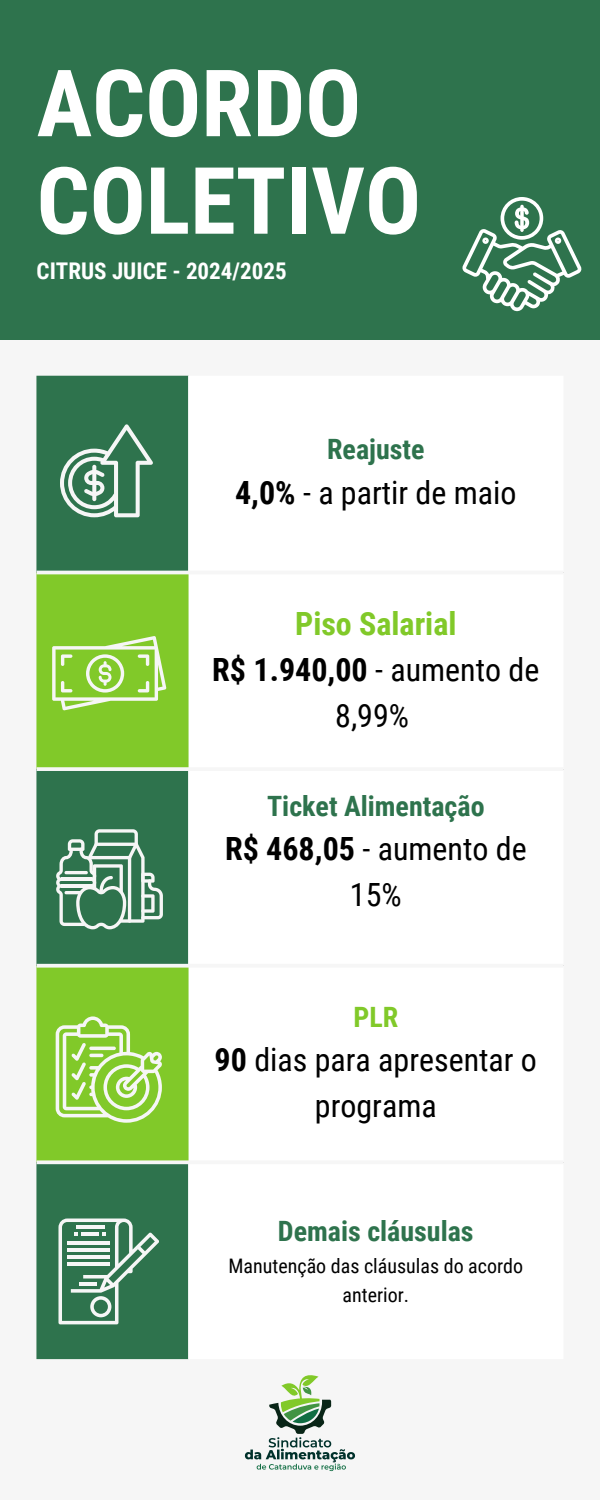
<style>
.page{position:relative;width:600px;height:1500px;background:#fff}
.page>*{position:absolute;margin:0;border:0;box-sizing:border-box;transform-origin:0 0}
.t1{font:700 93px/97.5px "Roboto Condensed";color:#fff}
.t2{font:32px/45.8px "Roboto Condensed";color:#000;text-align:center}
.t3{font:700 32px "Roboto Condensed";color:#81c929}
.t4{font:700 28px "Roboto Condensed";color:#2e734d}
.t5{font:700 28px "Roboto Condensed";color:#81c929}
.t6{font:700 23px "Roboto Condensed";color:#fff}
.t7{font:20px/28.5px "Roboto Condensed";color:#000;text-align:center}
.s1{font-weight:700}
</style>
<div class="page">
<div style="left:0;top:0;width:600px;height:339px;background:#2e734d"></div>
<div style="left:37px;top:376px;width:151px;height:983px;background:#2e734d"></div>
<svg style="left:37px;top:574px;width:152px;height:586px;background:#66ad35"></svg>
<hr style="left:37px;top:571px;width:526px;height:3px;background:#f6f6f6">
<hr style="left:37px;top:767px;width:526px;height:4px;background:#f6f6f6">
<hr style="left:37px;top:964px;width:526px;height:4px;background:#f6f6f6">
<hr style="left:37px;top:1160px;width:526px;height:4px;background:#f6f6f6">
<svg style="left:462px;top:197px;width:120px;height:114px"></svg>
<svg style="left:60px;top:424px;width:93px;height:93px"></svg>
<svg style="left:52px;top:636px;width:114px;height:74px"></svg>
<svg style="left:56px;top:829px;width:107px;height:100px"></svg>
<svg style="left:56px;top:1016px;width:106px;height:107px"></svg>
<svg style="left:58px;top:1219px;width:101px;height:105px"></svg>
<hr style="left:80px;top:1282px;width:17px;height:4px;background:#f6f6f6">
<svg style="left:245px;top:1375px;width:110px;height:96px"></svg>
<p class="t1" style="left:37px;top:56px;width:386px">ACORDO<br>COLETIVO</p>
<p class="t6" style="left:37px;top:258px;width:252px">CITRUS JUICE - 2024/2025</p>
<h1 class="t4" style="left:327px;top:433px;width:99px">Reajuste</h1>
<p class="t2" style="left:235px;top:470px;width:283px"><span class="s1">4,0%</span> - a partir de maio</p>
<p class="t3" style="left:295px;top:605px;width:163px">Piso Salarial</p>
<p class="t2" style="left:212px;top:647px;width:329px"><span class="s1">R$ 1.940,00</span> - aumento de<br>8,99%</p>
<p class="t4" style="left:267px;top:790px;width:219px">Ticket Alimentação</p>
<p class="t2" style="left:225px;top:826px;width:303px"><span class="s1">R$ 468,05</span> - aumento de<br>15%</p>
<p class="t5" style="left:353px;top:1001px;width:46px">PLR</p>
<p class="t2" style="left:215px;top:1037px;width:324px"><span class="s1">90</span> dias para apresentar o programa</p>
<p class="t4" style="left:278px;top:1215px;width:197px">Demais cláusulas</p>
<p class="t7" style="left:229px;top:1252px;width:296px">Manutenção das cláusulas do acordo anterior.</p>
</div>
